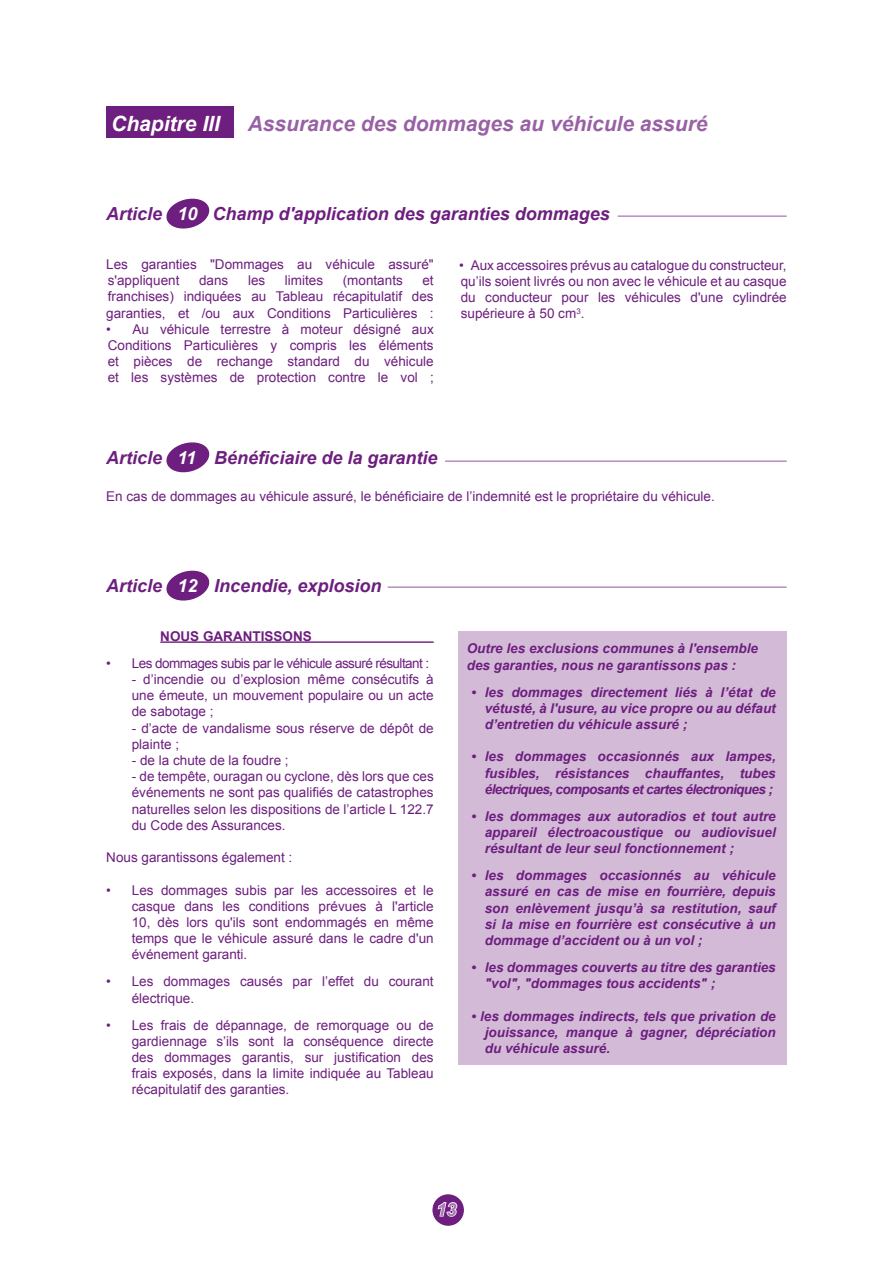
<style>
.page{position:relative;width:893px;height:1263px;background:#fff}
.page>*{position:absolute;margin:0;border:0;box-sizing:border-box;transform-origin:0 0}
.t1{font:italic 700 21px "Arial";color:#9961a5}
.t2{font:italic 700 21px "Arial";color:#fff}
.t3{font:italic 700 18px "Arial";color:#6d1e7e}
.t4{font:italic 700 18px "Arial";color:#a97ab3}
.t5{font:13.5px/16.2px "Arial";color:#6d1e7e;text-align:justify}
.t6{font:italic 700 13.5px/16.2px "Arial";color:#6d1e7e;text-align:justify}
.t7{font:13.5px "Arial";letter-spacing:-.04em;color:#6d1e7e}
.t8{font:700 13.5px "Arial";color:#6d1e7e}
.s1{color:#fff}
</style>
<div class="page">
<div style="left:432px;top:1194px;width:32px;height:32px;background:#6d1e7e;border-radius:50%"></div>
<svg style="left:437px;top:1202px;width:21px;height:15px"></svg>
<div style="left:458px;top:631px;width:329px;height:433px;background:#d3bbd8"></div>
<hr style="left:160px;top:641px;width:274px;height:2px;background:#6d1e7e">
<svg style="left:166px;top:570px;width:44px;height:31px"></svg>
<hr style="left:388px;top:586px;width:399px;height:2px;background:#b68ebe">
<svg style="left:166px;top:442px;width:44px;height:31px"></svg>
<hr style="left:445px;top:460px;width:342px;height:2px;background:#b68ebe">
<div style="left:106px;top:106px;width:128px;height:32px;background:#6d1e7e"></div>
<svg style="left:166px;top:198px;width:44px;height:31px"></svg>
<hr style="left:618px;top:215px;width:169px;height:2px;background:#b68ebe">
<p class="t2" style="left:111px;top:110px;width:110px">Chapitre III</p>
<p class="t1" style="left:248px;top:110px;width:461px">Assurance des dommages au véhicule assuré</p>
<p class="t3" style="left:106px;top:202px;width:505px">Article <span class="s1">1 0</span> Champ d'application des garanties dommages</p>
<p class="t5" style="left:106px;top:256px;width:329px">Les garanties "Dommages au véhicule assuré" s'appliquent</p>
<p class="t5" style="left:199px;top:273px;width:31px">dans</p>
<p class="t5" style="left:248px;top:273px;width:19px">les</p>
<p class="t5" style="left:285px;top:273px;width:40px">limites</p>
<p class="t5" style="left:343px;top:273px;width:62px">(montants</p>
<p class="t5" style="left:106px;top:273px;width:329px;text-indent:316px">et franchises) indiquées au Tableau récapitulatif des garanties, et /ou aux Conditions Particulières :</p>
<p class="t5" style="left:106px;top:321px;width:329px">• Au véhicule terrestre à moteur désigné aux Conditions Particulières y compris les éléments et pièces de rechange standard du véhicule et les systèmes de protection contre le vol ;</p>
<p class="t5" style="left:459px;top:257px;width:329px">• Aux accessoires prévus au catalogue du constructeur, qu’ils soient livrés ou non avec le véhicule et au casque du conducteur pour les véhicules d'une cylindrée supérieure à 50 cm<sup>3</sup>.</p>
<p class="t3" style="left:106px;top:446px;width:80px">Article <span class="s1">11</span></p>
<p class="t3" style="left:214px;top:446px;width:225px">Bénéficiaire de la garantie</p>
<p class="t5" style="left:106px;top:488px;width:610px">En cas de dommages au véhicule assuré, le bénéficiaire de l’indemnité est le propriétaire du véhicule.</p>
<p class="t3" style="left:106px;top:574px;width:82px">Article <span class="s1">12</span></p>
<p class="t3" style="left:214px;top:574px;width:169px">Incendie, explosion</p>
<p class="t8" style="left:160px;top:627px;width:153px">NOUS GARANTISSONS</p>
<p class="t7" style="left:106px;top:654px;width:325px">• Les dommages subis par le véhicule assuré résultant :</p>
<p class="t5" style="left:132px;top:671px;width:303px">- d’incendie ou d’explosion même consécutifs à une émeute, un mouvement populaire ou un acte de sabotage ;</p>
<p class="t5" style="left:132px;top:720px;width:303px">- d’acte de vandalisme sous réserve de dépôt de plainte ;</p>
<p class="t5" style="left:132px;top:752px;width:158px">- de la chute de la foudre ;</p>
<p class="t5" style="left:132px;top:768px;width:303px">- de tempête, ouragan ou cyclone, dès lors que ces événements ne sont pas qualifiés de catastrophes naturelles selon les dispositions de l’article L 122.7 du Code des Assurances.</p>
<p class="t5" style="left:106px;top:849px;width:188px">Nous garantissons également :</p>
<p class="t5" style="left:132px;top:882px;width:303px;text-indent:-26px">• Les dommages subis par les accessoires et le casque dans les conditions prévues à l'article 10, dès lors qu'ils sont endommagés en même temps que le véhicule assuré dans le cadre d'un événement garanti.</p>
<p class="t5" style="left:132px;top:974px;width:303px;text-indent:-26px">• Les dommages causés par l’effet du courant électrique.</p>
<p class="t5" style="left:132px;top:1017px;width:303px;text-indent:-26px">• Les frais de dépannage, de remorquage ou de gardiennage s’ils sont la conséquence directe des dommages garantis, sur justification des frais exposés, dans la limite indiquée au Tableau récapitulatif des garanties.</p>
<p class="t6" style="left:467px;top:641px;width:293px">Outre les exclusions communes à l'ensemble des garanties, nous ne garantissons pas :</p>
<p class="t6" style="left:485px;top:684px;width:292px;text-indent:-14px">• les dommages directement liés à l’état de vétusté, à l'usure, au vice propre ou au défaut d’entretien du véhicule assuré ;</p>
<p class="t6" style="left:485px;top:749px;width:292px;text-indent:-14px">• les dommages occasionnés aux lampes, fusibles, résistances chauffantes, tubes électriques, composants et cartes électroniques ;</p>
<p class="t6" style="left:485px;top:808px;width:292px;text-indent:-14px">• les dommages aux autoradios et tout autre appareil électroacoustique ou audiovisuel résultant de leur seul fonctionnement ;</p>
<p class="t6" style="left:485px;top:868px;width:293px;text-indent:-14px">• les dommages occasionnés au véhicule assuré en cas de mise en fourrière, depuis son enlèvement jusqu’à sa restitution, sauf si la mise en fourrière est consécutive à un dommage d’accident ou à un vol ;</p>
<p class="t6" style="left:485px;top:960px;width:292px;text-indent:-14px">• les dommages couverts au titre des garanties "vol", "dommages tous accidents" ;</p>
<p class="t6" style="left:485px;top:1008px;width:293px;text-indent:-14px">• les dommages indirects, tels que privation de jouissance, manque à gagner, dépréciation du véhicule assuré.</p>
<p class="t4" style="left:436px;top:1198px;width:10px">13</p>
</div>
